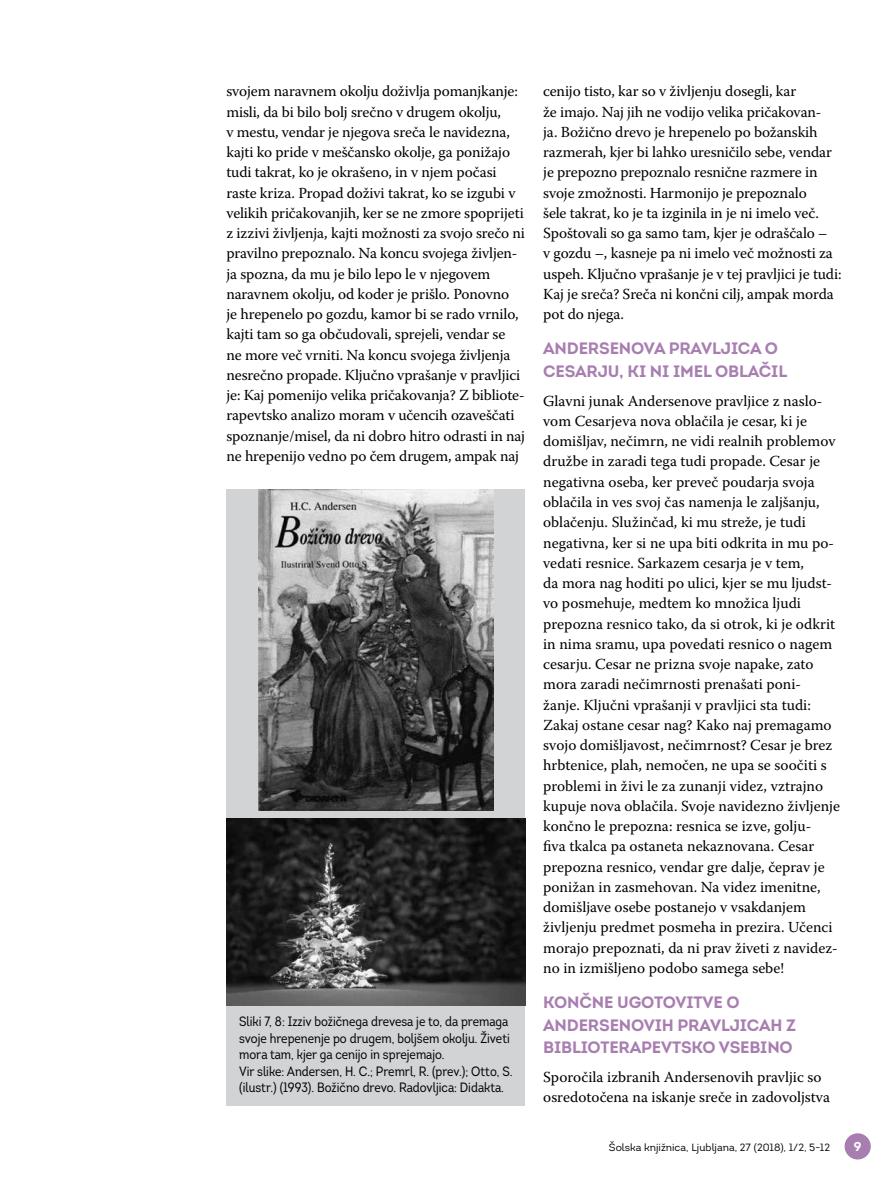
<style>
.page{position:relative;width:893px;height:1191px;background:#fff}
.page>*{position:absolute;margin:0;border:0;box-sizing:border-box;transform-origin:0 0}
.t1{font:700 16.5px "Intro";letter-spacing:-.01em;color:#a87eb1}
.t2{font:15.3px/20.2px "Warnock Pro";color:#000}
.t3{font:13.5px/16.5px "Intro Cond";color:#000}
.t4{font:700 12.75px "Intro";color:#fff}
.t5{font:10.5px "Intro";color:#000}
</style>
<div class="page">
<div style="left:226px;top:489px;width:299px;height:616px;background:#d1d3d4"></div>
<img style="left:258px;top:489px;width:235px;height:321px">
<img style="left:226px;top:819px;width:299px;height:186px">
<div style="left:845px;top:1133px;width:26px;height:26px;background:#a87eb1;border-radius:50%"></div>
<p class="t2" style="left:226px;top:81px;width:300px">svojem naravnem okolju doživlja pomanjkanje: misli, da bi bilo bolj srečno v drugem okolju,<br>v mestu, vendar je njegova sreča le navidezna, kajti ko pride v meščansko okolje, ga ponižajo tudi takrat, ko je okrašeno, in v njem počasi raste kriza. Propad doživi takrat, ko se izgubi v velikih pričakovanjih, ker se ne zmore spoprijeti z izzivi življenja, kajti možnosti za svojo srečo ni pravilno prepoznalo. Na koncu svojega življen&shy;ja spozna, da mu je bilo lepo le v njegovem naravnem okolju, od koder je prišlo. Ponovno<br>je hrepenelo po gozdu, kamor bi se rado vrnilo, kajti tam so ga občudovali, sprejeli, vendar se<br>ne more več vrniti. Na koncu svojega življenja nesrečno propade. Ključno vprašanje v pravljici je: Kaj pomenijo velika pričakovanja? Z bibliote&shy;rapevtsko analizo moram v učencih ozaveščati spoznanje/misel, da ni dobro hitro odrasti in naj ne hrepenijo vedno po čem drugem, ampak naj</p>
<p class="t2" style="left:543px;top:81px;width:300px">cenijo tisto, kar so v življenju dosegli, kar<br>že imajo. Naj jih ne vodijo velika pričakovan-<br>ja. Božično drevo je hrepenelo po božanskih razmerah, kjer bi lahko uresničilo sebe, vendar je prepozno prepoznalo resnične razmere in svoje zmožnosti. Harmonijo je prepoznalo<br>šele takrat, ko je ta izginila in je ni imelo več.<br>Spoštovali so ga samo tam, kjer je odraščalo –<br>v gozdu –, kasneje pa ni imelo več možnosti za uspeh. Ključno vprašanje je v tej pravljici je tudi:<br>Kaj je sreča? Sreča ni končni cilj, ampak morda pot do njega.</p>
<p class="t1" style="left:543px;top:338px;width:89px">ANDERSENOVA</p>
<p class="t1" style="left:669px;top:338px;width:12px">PRAV</p>
<p class="t1" style="left:712px;top:338px;width:64px">LJICA O</p>
<p class="t1" style="left:543px;top:360px;width:34px">CESAR</p>
<p class="t1" style="left:598px;top:360px;width:191px">JU, KI NI IMEL OBLAČIL</p>
<p class="t2" style="left:543px;top:390px;width:298px">Glavni junak Andersenove pravljice z naslo&shy;vom Cesarjeva nova oblačila je cesar, ki je domišljav, nečimrn, ne vidi realnih problemov družbe in zaradi tega tudi propade. Cesar je negativna oseba, ker preveč poudarja svoja oblačila in ves svoj čas namenja le zaljšanju, oblačenju. Služinčad, ki mu streže, je tudi negativna, ker si ne upa biti odkrita in mu po&shy;vedati resnice. Sarkazem cesarja je v tem,<br>da mora nag hoditi po ulici, kjer se mu ljudst&shy;vo posmehuje, medtem ko množica ljudi prepozna resnico tako, da si otrok, ki je odkrit in nima sramu, upa povedati resnico o nagem cesarju. Cesar ne prizna svoje napake, zato mora zaradi nečimrnosti prenašati poni&shy;žanje. Ključni vprašanji v pravljici sta tudi:<br>Zakaj ostane cesar nag? Kako naj premagamo svojo domišljavost, nečimrnost? Cesar je brez hrbtenice, plah, nemočen, ne upa se soočiti s problemi in živi le za zunanji videz, vztrajno kupuje nova oblačila. Svoje navidezno življenje končno le prepozna: resnica se izve, golju-<br>fiva tkalca pa ostaneta nekaznovana. Cesar prepozna resnico, vendar gre dalje, čeprav je ponižan in zasmehovan. Na videz imenitne, domišljave osebe postanejo v vsakdanjem življenju predmet posmeha in prezira. Učenci morajo prepoznati, da ni prav živeti z navidez&shy;no in izmišljeno podobo samega sebe!</p>
<p class="t1" style="left:543px;top:991px;width:110px">KONČNE UGOTOVITV</p>
<p class="t1" style="left:713px;top:991px;width:24px">E O</p>
<p class="t1" style="left:543px;top:1014px;width:88px">ANDERSENOVI</p>
<p class="t1" style="left:662px;top:1014px;width:28px">H PRAV</p>
<p class="t1" style="left:721px;top:1014px;width:75px">LJICAH Z</p>
<p class="t1" style="left:543px;top:1036px;width:87px">BIBLIOTERAP</p>
<p class="t1" style="left:652px;top:1036px;width:22px">EVTSKO</p>
<p class="t1" style="left:719px;top:1036px;width:42px">VSEBINO</p>
<p class="t2" style="left:543px;top:1066px;width:288px">Sporočila izbranih Andersenovih pravljic so osredotočena na iskanje sreče in zadovoljstva</p>
<p class="t3" style="left:239px;top:1013px;width:275px">Sliki 7, 8: Izziv božičnega drevesa je to, da premaga svoje hrepenenje po drugem, boljšem okolju. Živeti mora tam, kjer ga cenijo in sprejemajo.<br>Vir slike: Andersen, H. C.; Premrl, R. (prev.); Otto, S. (ilustr.) (1993). Božično drevo. Radovljica: Didakta.</p>
<p class="t5" style="left:609px;top:1140px;width:223px">Šolska knjižnica, Ljubljana, 27 (2018), 1/2, 5-12</p>
<p class="t4" style="left:854px;top:1137px;width:9px">9</p>
</div>
